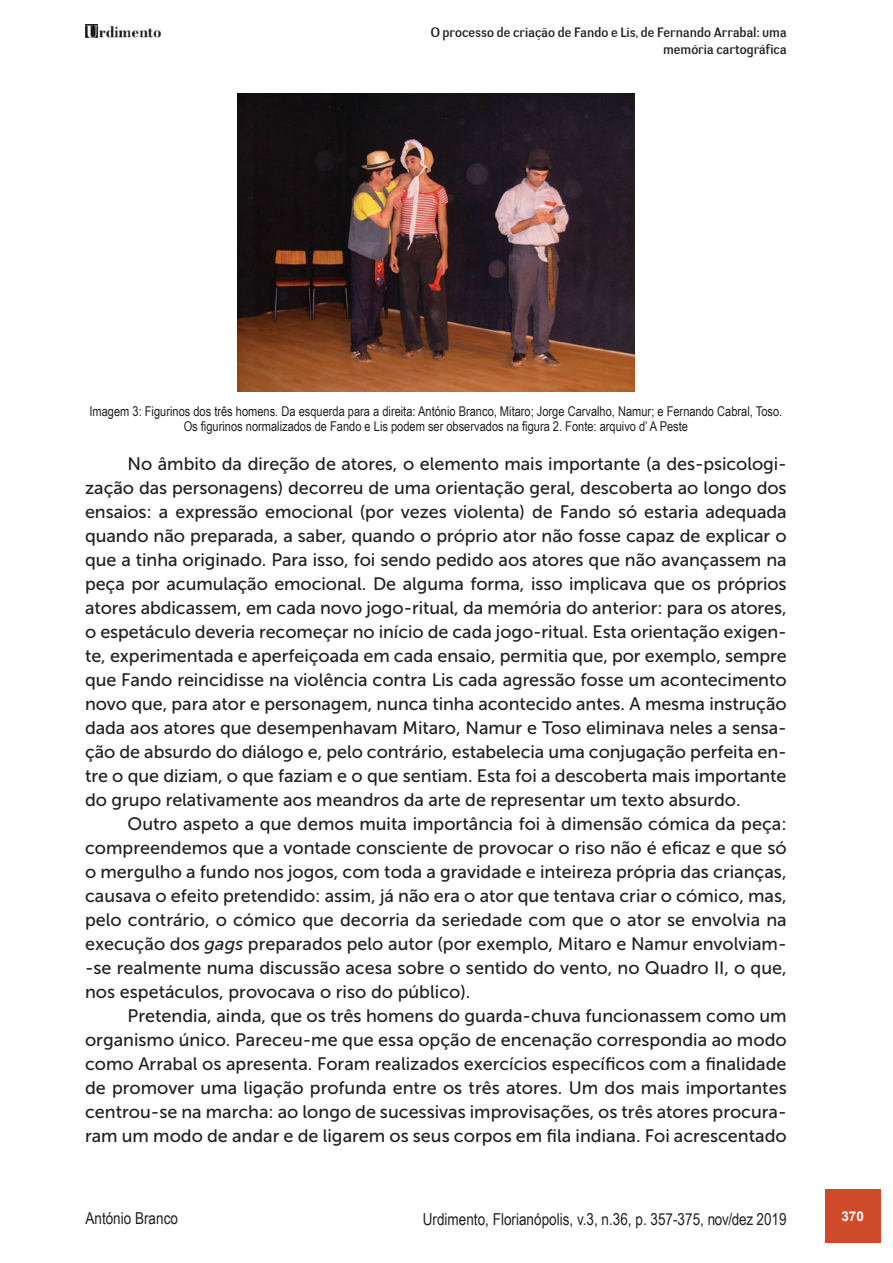
<style>
.page{position:relative;width:893px;height:1263px;background:#fff}
.page>*{position:absolute;margin:0;border:0;box-sizing:border-box;transform-origin:0 0}
.t1{font:18px/24px "Museo Sans 500";color:#231f20;text-align:justify}
.t2{font:16.5px "Arial Narrow";color:#231f20}
.t3{font:13.5px/15px "Arial Narrow";color:#231f20;text-align:center}
.t4{font:13.5px/16.2px "Negotiate Free";color:#231f20;text-align:right}
.t5{font:700 13.5px "Arial";color:#fff}
.s1{font-style:italic}
</style>
<div class="page">
<img style="left:85px;top:25px;width:75px;height:13px">
<div style="left:825px;top:1189px;width:55px;height:53px;background:#cf4a2a"></div>
<img style="left:238px;top:94px;width:396px;height:297px">
<p class="t4" style="left:431px;top:25px;width:357px">O processo de criação de Fando e Lis, de Fernando Arrabal: uma memória cartográfica</p>
<p class="t3" style="left:89px;top:403px;width:694px">Imagem 3: Figurinos dos três homens. Da esquerda para a direita: António Branco, Mitaro; Jorge Carvalho, Namur; e Fernando Cabral, Toso.<br>Os figurinos normalizados de Fando e Lis podem ser observados na figura 2. Fonte: arquivo d’ A Peste</p>
<p class="t1" style="left:85px;top:452px;width:703px;text-indent:43px">No âmbito da direção de atores, o elemento mais importante (a des-psicologi&shy;zação das personagens) decorreu de uma orientação geral, descoberta ao longo dos ensaios: a expressão emocional (por vezes violenta) de Fando só estaria adequada quando não preparada, a saber, quando o próprio ator não fosse capaz de explicar o que a tinha originado. Para isso, foi sendo pedido aos atores que não avançassem na peça por acumulação emocional. De alguma forma, isso implicava que os próprios atores abdicassem, em cada novo jogo-ritual, da memória do anterior: para os atores, o espetáculo deveria recomeçar no início de cada jogo-ritual. Esta orientação exigen&shy;te, experimentada e aperfeiçoada em cada ensaio, permitia que, por exemplo, sempre que Fando reincidisse na violência contra Lis cada agressão fosse um acontecimento novo que, para ator e personagem, nunca tinha acontecido antes. A mesma instrução dada aos atores que desempenhavam Mitaro, Namur e Toso eliminava neles a sensa&shy;ção de absurdo do diálogo e, pelo contrário, estabelecia uma conjugação perfeita en&shy;tre o que diziam, o que faziam e o que sentiam. Esta foi a descoberta mais importante do grupo relativamente aos meandros da arte de representar um texto absurdo.</p>
<p class="t1" style="left:85px;top:812px;width:703px;text-indent:43px">Outro aspeto a que demos muita importância foi à dimensão cómica da peça: compreendemos que a vontade consciente de provocar o riso não é eficaz e que só o mergulho a fundo nos jogos, com toda a gravidade e inteireza própria das crianças, causava o efeito pretendido: assim, já não era o ator que tentava criar o cómico, mas, pelo contrário, o cómico que decorria da seriedade com que o ator se envolvia na execução dos <span class="s1">gags</span> preparados pelo autor (por exemplo, Mitaro e Namur envolviam--se realmente numa discussão acesa sobre o sentido do vento, no Quadro II, o que, nos espetáculos, provocava o riso do público).</p>
<p class="t1" style="left:85px;top:1004px;width:703px;text-indent:43px">Pretendia, ainda, que os três homens do guarda-chuva funcionassem como um organismo único. Pareceu-me que essa opção de encenação correspondia ao modo como Arrabal os apresenta. Foram realizados exercícios específicos com a finalidade de promover uma ligação profunda entre os três atores. Um dos mais importantes centrou-se na marcha: ao longo de sucessivas improvisações, os três atores procura&shy;ram um modo de andar e de ligarem os seus corpos em fila indiana. Foi acrescentado</p>
<p class="t2" style="left:85px;top:1206px;width:94px">António Branco</p>
<p class="t2" style="left:423px;top:1206px;width:365px">Urdimento, Florianópolis, v.3, n.36, p. 357-375, nov/dez 2019</p>
<p class="t5" style="left:841px;top:1207px;width:24px">370</p>
</div>
